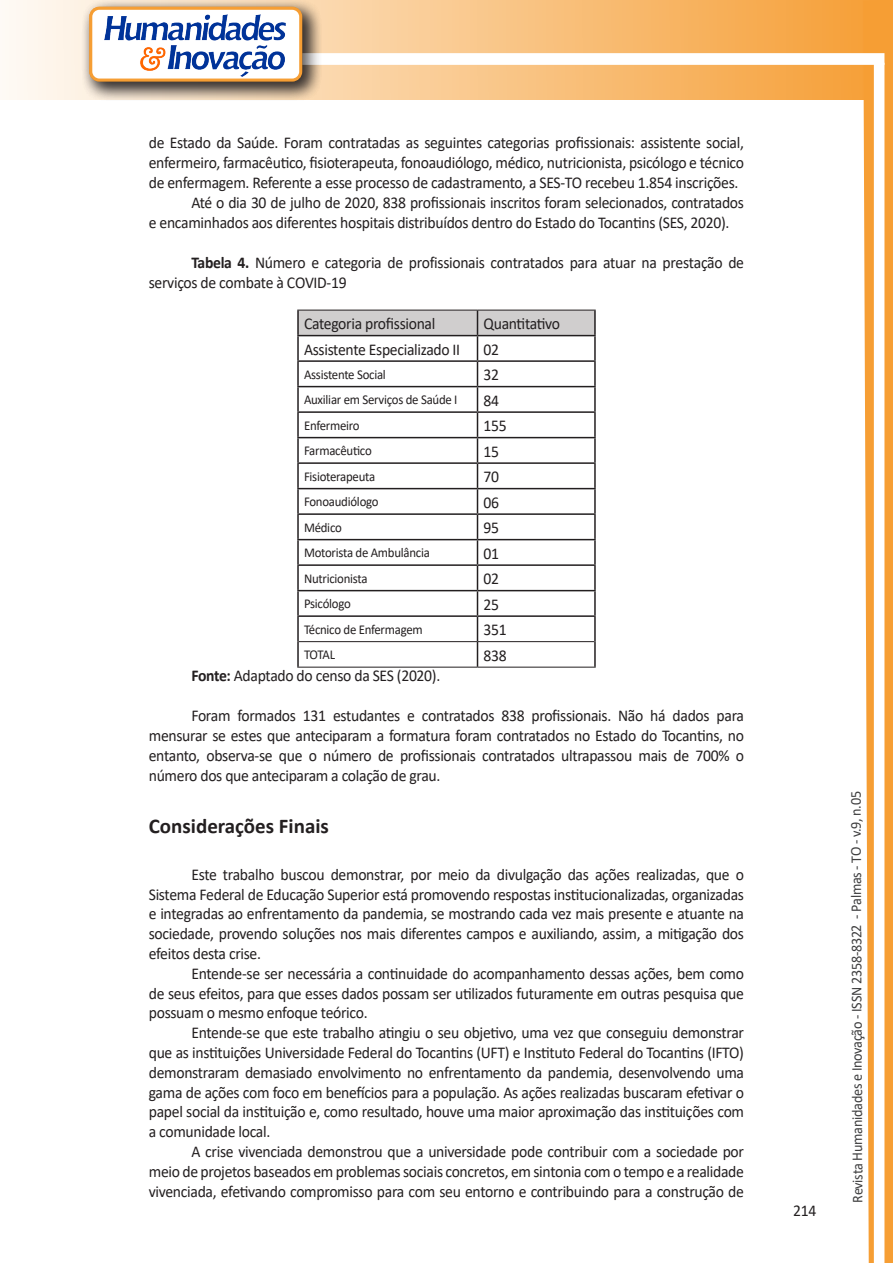
<style>
.page{position:relative;width:893px;height:1263px;background:#fff}
.page>*{position:absolute;margin:0;border:0;box-sizing:border-box;transform-origin:0 0}
.Titulo_2{font:700 21px "Calibri";color:#231f20}
.texto{font:16.5px/19.8px "Calibri";letter-spacing:-.02em;color:#231f20;text-align:justify;scale:.95 1}
.t1{font:15px "Calibri";letter-spacing:-.025em;color:#3e3e3f;scale:.95 1}
.texto-2{font:13.5px "Calibri";letter-spacing:-.02em;color:#231f20;scale:.95 1}
.s1{font-weight:700}
</style>
<div class="page">
<svg style="left:5px;top:0;width:858px;height:100px;background:#f9c484"></svg>
<div style="left:302px;top:53px;width:582px;height:12px;background:#fff;border:2px solid #fff"></div>
<svg style="left:863px;top:0;width:30px;height:1263px"></svg>
<div style="left:81px;top:0;width:241px;height:102px;background:#231f20;opacity:.75"></div>
<div style="left:91px;top:8px;width:210px;height:72px;background:#fff;border-radius:9px"></div>
<img style="left:104px;top:14px;width:181px;height:62px">
<div style="left:89px;top:7px;width:213px;height:75px;border:3px solid #f69e34;border-radius:9px"></div>
<hr style="left:297px;top:310px;width:2px;height:25px;background:#231f20">
<hr style="left:594px;top:310px;width:2px;height:25px;background:#231f20">
<hr style="left:297px;top:335px;width:180px;height:1px;background:#231f20">
<hr style="left:297px;top:336px;width:2px;height:24px;background:#231f20">
<hr style="left:477px;top:335px;width:119px;height:1px;background:#231f20">
<hr style="left:594px;top:336px;width:2px;height:24px;background:#231f20">
<hr style="left:297px;top:360px;width:180px;height:2px;background:#231f20">
<hr style="left:297px;top:362px;width:2px;height:24px;background:#231f20">
<hr style="left:477px;top:360px;width:119px;height:2px;background:#231f20">
<hr style="left:594px;top:362px;width:2px;height:24px;background:#231f20">
<hr style="left:297px;top:386px;width:180px;height:1px;background:#231f20">
<hr style="left:297px;top:387px;width:2px;height:24px;background:#231f20">
<hr style="left:477px;top:386px;width:119px;height:1px;background:#231f20">
<hr style="left:594px;top:387px;width:2px;height:24px;background:#231f20">
<hr style="left:297px;top:411px;width:180px;height:2px;background:#231f20">
<hr style="left:297px;top:413px;width:2px;height:24px;background:#231f20">
<hr style="left:477px;top:411px;width:119px;height:2px;background:#231f20">
<hr style="left:594px;top:413px;width:2px;height:24px;background:#231f20">
<hr style="left:297px;top:437px;width:180px;height:1px;background:#231f20">
<hr style="left:297px;top:438px;width:2px;height:24px;background:#231f20">
<hr style="left:477px;top:437px;width:119px;height:1px;background:#231f20">
<hr style="left:594px;top:438px;width:2px;height:24px;background:#231f20">
<hr style="left:297px;top:462px;width:180px;height:2px;background:#231f20">
<hr style="left:297px;top:464px;width:2px;height:24px;background:#231f20">
<hr style="left:477px;top:462px;width:119px;height:2px;background:#231f20">
<hr style="left:594px;top:464px;width:2px;height:24px;background:#231f20">
<hr style="left:297px;top:488px;width:180px;height:1px;background:#231f20">
<hr style="left:297px;top:489px;width:2px;height:24px;background:#231f20">
<hr style="left:477px;top:488px;width:119px;height:1px;background:#231f20">
<hr style="left:594px;top:489px;width:2px;height:24px;background:#231f20">
<hr style="left:297px;top:513px;width:180px;height:2px;background:#231f20">
<hr style="left:297px;top:515px;width:2px;height:24px;background:#231f20">
<hr style="left:477px;top:513px;width:119px;height:2px;background:#231f20">
<hr style="left:594px;top:515px;width:2px;height:24px;background:#231f20">
<hr style="left:297px;top:539px;width:180px;height:1px;background:#231f20">
<hr style="left:297px;top:540px;width:2px;height:24px;background:#231f20">
<hr style="left:477px;top:539px;width:119px;height:1px;background:#231f20">
<hr style="left:594px;top:540px;width:2px;height:24px;background:#231f20">
<hr style="left:297px;top:564px;width:180px;height:2px;background:#231f20">
<hr style="left:297px;top:566px;width:2px;height:24px;background:#231f20">
<hr style="left:477px;top:564px;width:119px;height:2px;background:#231f20">
<hr style="left:594px;top:566px;width:2px;height:24px;background:#231f20">
<hr style="left:297px;top:590px;width:180px;height:1px;background:#231f20">
<hr style="left:297px;top:591px;width:2px;height:24px;background:#231f20">
<hr style="left:477px;top:590px;width:119px;height:1px;background:#231f20">
<hr style="left:594px;top:591px;width:2px;height:24px;background:#231f20">
<hr style="left:297px;top:615px;width:180px;height:2px;background:#231f20">
<hr style="left:297px;top:617px;width:2px;height:25px;background:#231f20">
<hr style="left:477px;top:615px;width:119px;height:2px;background:#231f20">
<hr style="left:594px;top:617px;width:2px;height:25px;background:#231f20">
<hr style="left:297px;top:642px;width:2px;height:25px;background:#231f20">
<svg style="left:298px;top:311px;width:297px;height:356px"></svg>
<hr style="left:594px;top:642px;width:2px;height:25px;background:#231f20">
<hr style="left:297px;top:310px;width:180px;height:1px;background:#231f20">
<hr style="left:477px;top:310px;width:119px;height:1px;background:#231f20">
<hr style="left:299px;top:641px;width:178px;height:1px;background:#231f20">
<hr style="left:477px;top:641px;width:117px;height:1px;background:#231f20">
<hr style="left:297px;top:667px;width:180px;height:1px;background:#231f20">
<hr style="left:477px;top:667px;width:119px;height:1px;background:#231f20">
<p class="texto" style="left:149px;top:133px;width:628px">de Estado da Saúde. Foram contratadas as seguintes categorias profissionais: assistente social, enfermeiro, farmacêutico, fisioterapeuta, fonoaudiólogo, médico, nutricionista, psicólogo e técnico de enfermagem. Referente a esse processo de cadastramento, a SES-TO recebeu 1.854 inscrições.</p>
<p class="texto" style="left:149px;top:192px;width:628px;text-indent:43px">Até o dia 30 de julho de 2020, 838 profissionais inscritos foram selecionados, contratados e encaminhados aos diferentes hospitais distribuídos dentro do Estado do Tocantins (SES, 2020).</p>
<p class="texto" style="left:149px;top:252px;width:628px;text-indent:43px"><span class="s1">Tabela 4.</span> Número e categoria de profissionais contratados para atuar na prestação de serviços de combate à COVID-19</p>
<p class="texto" style="left:304px;top:313px;width:140px">Categoria profissional</p>
<p class="texto" style="left:483px;top:313px;width:82px">Quantitativo</p>
<p class="texto" style="left:304px;top:339px;width:166px">Assistente Especializado II</p>
<p class="texto" style="left:483px;top:339px;width:18px">02</p>
<p class="texto-2" style="left:304px;top:365px;width:88px">Assistente Social</p>
<p class="texto" style="left:483px;top:364px;width:18px">32</p>
<p class="texto-2" style="left:304px;top:391px;width:163px">Auxiliar em Serviços de Saúde I</p>
<p class="texto" style="left:483px;top:390px;width:18px">84</p>
<p class="texto-2" style="left:304px;top:416px;width:60px">Enfermeiro</p>
<p class="texto" style="left:483px;top:415px;width:26px">155</p>
<p class="texto-2" style="left:304px;top:442px;width:73px">Farmacêutico</p>
<p class="texto" style="left:483px;top:441px;width:18px">15</p>
<p class="texto-2" style="left:304px;top:467px;width:76px">Fisioterapeuta</p>
<p class="texto" style="left:483px;top:466px;width:18px">70</p>
<p class="texto-2" style="left:304px;top:493px;width:80px">Fonoaudiólogo</p>
<p class="texto" style="left:483px;top:492px;width:18px">06</p>
<p class="texto-2" style="left:304px;top:518px;width:41px">Médico</p>
<p class="texto" style="left:483px;top:517px;width:18px">95</p>
<p class="texto-2" style="left:304px;top:544px;width:134px">Motorista de Ambulância</p>
<p class="texto" style="left:483px;top:543px;width:18px">01</p>
<p class="texto-2" style="left:304px;top:569px;width:68px">Nutricionista</p>
<p class="texto" style="left:483px;top:568px;width:18px">02</p>
<p class="texto-2" style="left:304px;top:595px;width:51px">Psicólogo</p>
<p class="texto" style="left:483px;top:594px;width:18px">25</p>
<p class="texto-2" style="left:304px;top:620px;width:127px">Técnico de Enfermagem</p>
<p class="texto" style="left:483px;top:619px;width:26px">351</p>
<p class="texto-2" style="left:304px;top:646px;width:34px">TOTAL</p>
<p class="texto" style="left:483px;top:645px;width:26px">838</p>
<p class="texto" style="left:191px;top:665px;width:264px"><span class="s1">Fonte:</span> Adaptado do censo da SES (2020).</p>
<p class="texto" style="left:149px;top:705px;width:628px;text-indent:43px">Foram formados 131 estudantes e contratados 838 profissionais. Não há dados para mensurar se estes que anteciparam a formatura foram contratados no Estado do Tocantins, no entanto, observa-se que o número de profissionais contratados ultrapassou mais de 700% o número dos que anteciparam a colação de grau.</p>
<p class="Titulo_2" style="left:149px;top:811px;width:182px">Considerações Finais</p>
<p class="texto" style="left:149px;top:864px;width:628px;text-indent:43px">Este trabalho buscou demonstrar, por meio da divulgação das ações realizadas, que o Sistema Federal de Educação Superior está promovendo respostas institucionalizadas, organizadas e integradas ao enfrentamento da pandemia, se mostrando cada vez mais presente e atuante na sociedade, provendo soluções nos mais diferentes campos e auxiliando, assim, a mitigação dos efeitos desta crise.</p>
<p class="texto" style="left:149px;top:963px;width:628px;text-indent:43px">Entende-se ser necessária a continuidade do acompanhamento dessas ações, bem como de seus efeitos, para que esses dados possam ser utilizados futuramente em outras pesquisa que possuam o mesmo enfoque teórico.</p>
<p class="texto" style="left:149px;top:1022px;width:628px;text-indent:43px">Entende-se que este trabalho atingiu o seu objetivo, uma vez que conseguiu demonstrar que as instituições Universidade Federal do Tocantins (UFT) e Instituto Federal do Tocantins (IFTO) demonstraram demasiado envolvimento no enfrentamento da pandemia, desenvolvendo uma gama de ações com foco em benefícios para a população. As ações realizadas buscaram efetivar o papel social da instituição e, como resultado, houve uma maior aproximação das instituições com a comunidade local.</p>
<p class="texto" style="left:149px;top:1141px;width:628px;text-indent:43px">A crise vivenciada demonstrou que a universidade pode contribuir com a sociedade por meio de projetos baseados em problemas sociais concretos, em sintonia com o tempo e a realidade vivenciada, efetivando compromisso para com seu entorno e contribuindo para a construção de</p>
<p class="texto" style="left:793px;top:1200px;width:26px">214</p>
<p class="t1" style="left:846px;top:1203px;width:435px;rotate:-90deg">Revista Humanidades e Inovação - ISSN 2358-8322 - Palmas - TO - v.9, n.05</p>
</div>
